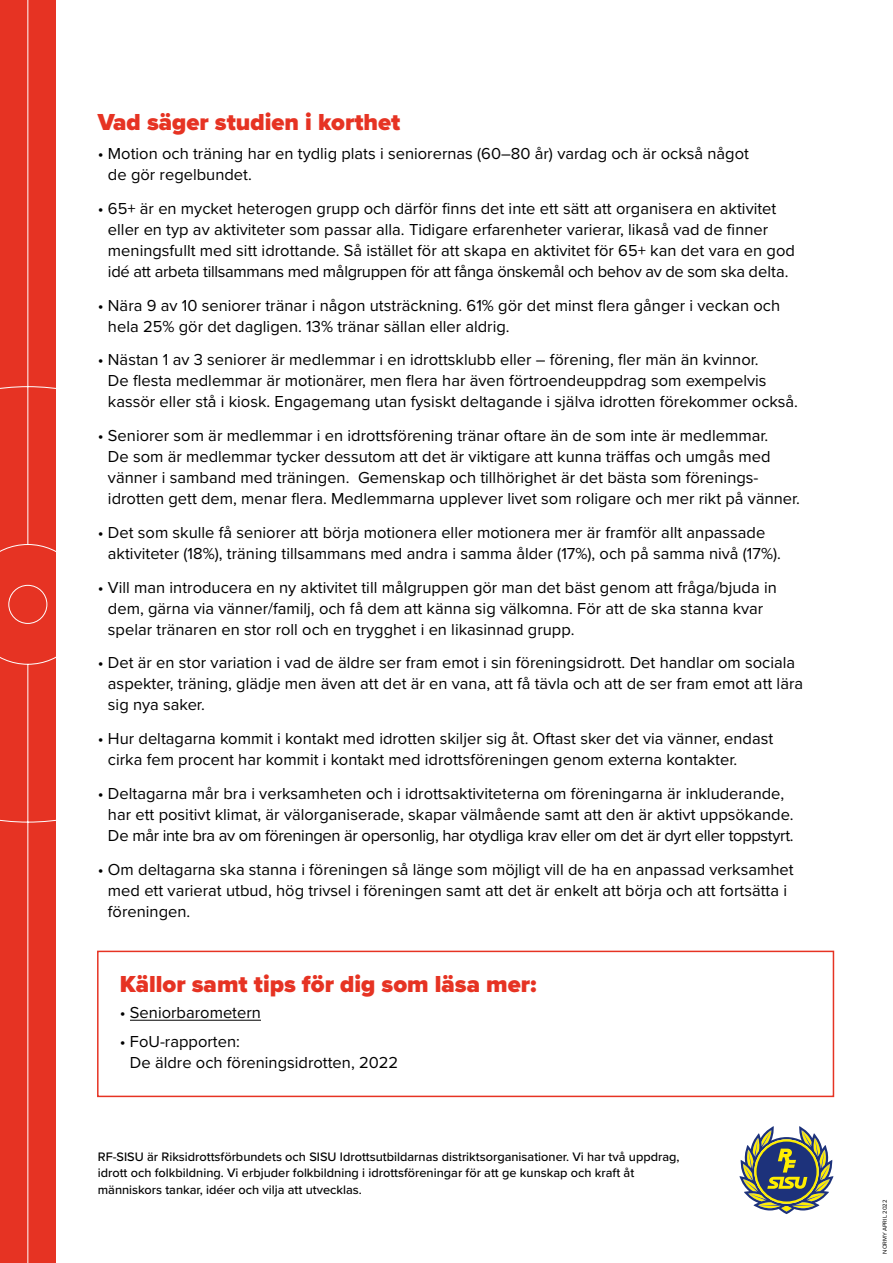
<style>
.page{position:relative;width:893px;height:1263px;background:#fff}
.page>*{position:absolute;margin:0;border:0;box-sizing:border-box;transform-origin:0 0}
.t1{font:900 24px "Proxima Nova";color:#e63323}
.t2{font:16.5px/21px "Proxima Nova";color:#000}
.t3{font:500 12.75px/16.5px "Proxima Nova";color:#000}
.t4{font:6px "Proxima Nova";color:#000}
</style>
<div class="page">
<svg style="left:0;top:0;width:246px;height:1263px"></svg>
<svg style="left:739px;top:1126px;width:94px;height:88px"></svg>
<hr style="left:130px;top:1020px;width:131px;height:1px;background:#000">
<div style="left:97px;top:951px;width:737px;height:146px;border:2px solid #e63323"></div>
<h1 class="t1" style="left:98px;top:104px;width:304px">Vad säger studien i korthet</h1>
<p class="t2" style="left:108px;top:142px;width:642px;text-indent:-10px">• Motion och träning har en tydlig plats i seniorernas (60–80 år) vardag och är också något de gör regelbundet.</p>
<p class="t2" style="left:108px;top:197px;width:688px;text-indent:-10px">• 65+ är en mycket heterogen grupp och därför finns det inte ett sätt att organisera en aktivitet eller en typ av aktiviteter som passar alla. Tidigare erfarenheter varierar, likaså vad de finner meningsfullt med sitt idrottande. Så istället för att skapa en aktivitet för 65+ kan det vara en god idé att arbeta tillsammans med målgruppen för att fånga önskemål och behov av de som ska delta.</p>
<p class="t2" style="left:108px;top:294px;width:674px;text-indent:-10px">• Nära 9 av 10 seniorer tränar i någon utsträckning. 61% gör det minst flera gånger i veckan och hela 25% gör det dagligen. 13% tränar sällan eller aldrig.</p>
<p class="t2" style="left:108px;top:349px;width:692px;text-indent:-10px">• Nästan 1 av 3 seniorer är medlemmar i en idrottsklubb eller – förening, fler män än kvinnor.<br>De flesta medlemmar är motionärer, men flera har även förtroendeuppdrag som exempelvis kassör eller stå i kiosk. Engagemang utan fysiskt deltagande i själva idrotten förekommer också.</p>
<p class="t2" style="left:108px;top:424px;width:694px;text-indent:-10px">• Seniorer som är medlemmar i en idrottsförening tränar oftare än de som inte är medlemmar.<br>De som är medlemmar tycker dessutom att det är viktigare att kunna träffas och umgås med vänner i samband med träningen. Gemenskap och tillhörighet är det bästa som förenings&shy;idrotten gett dem, menar flera. Medlemmarna upplever livet som roligare och mer rikt på vänner.</p>
<p class="t2" style="left:108px;top:521px;width:674px;text-indent:-10px">• Det som skulle få seniorer att börja motionera eller motionera mer är framför allt anpassade aktiviteter (18%), träning tillsammans med andra i samma ålder (17%), och på samma nivå (17%).</p>
<p class="t2" style="left:108px;top:576px;width:670px;text-indent:-10px">• Vill man introducera en ny aktivitet till målgruppen gör man det bäst genom att fråga/bjuda in dem, gärna via vänner/familj, och få dem att känna sig välkomna. För att de ska stanna kvar spelar tränaren en stor roll och en trygghet i en likasinnad grupp.</p>
<p class="t2" style="left:108px;top:652px;width:697px;text-indent:-10px">• Det är en stor variation i vad de äldre ser fram emot i sin föreningsidrott. Det handlar om sociala aspekter, träning, glädje men även att det är en vana, att få tävla och att de ser fram emot att lära sig nya saker.</p>
<p class="t2" style="left:108px;top:727px;width:667px;text-indent:-10px">• Hur deltagarna kommit i kontakt med idrotten skiljer sig åt. Oftast sker det via vänner, endast cirka fem procent har kommit i kontakt med idrottsföreningen genom externa kontakter.</p>
<p class="t2" style="left:108px;top:782px;width:687px;text-indent:-10px">• Deltagarna mår bra i verksamheten och i idrottsaktiviteterna om föreningarna är inkluderande, har ett positivt klimat, är välorganiserade, skapar välmående samt att den är aktivt uppsökande.<br>De mår inte bra av om föreningen är opersonlig, har otydliga krav eller om det är dyrt eller toppstyrt.</p>
<p class="t2" style="left:108px;top:858px;width:687px;text-indent:-10px">• Om deltagarna ska stanna i föreningen så länge som möjligt vill de ha en anpassad verksamhet med ett varierat utbud, hög trivsel i föreningen samt att det är enkelt att börja och att fortsätta i föreningen.</p>
<h1 class="t1" style="left:120px;top:966px;width:418px">Källor samt tips för dig som läsa mer:</h1>
<p class="t2" style="left:120px;top:1001px;width:143px">• Seniorbarometern</p>
<p class="t2" style="left:130px;top:1030px;width:270px;text-indent:-10px">• FoU-rapporten:<br>De äldre och föreningsidrotten, 2022</p>
<p class="t3" style="left:98px;top:1148px;width:583px">RF-SISU är Riksidrottsförbundets och SISU Idrottsutbildarnas distriktsorganisationer. Vi har två uppdrag, idrott och folkbildning. Vi erbjuder folkbildning i idrottsföreningar för att ge kunskap och kraft åt människors tankar, idéer och vilja att utvecklas.</p>
<p class="t4" style="left:880px;top:1253px;width:56px;rotate:-90deg">NORMY APRIL 2022</p>
</div>
